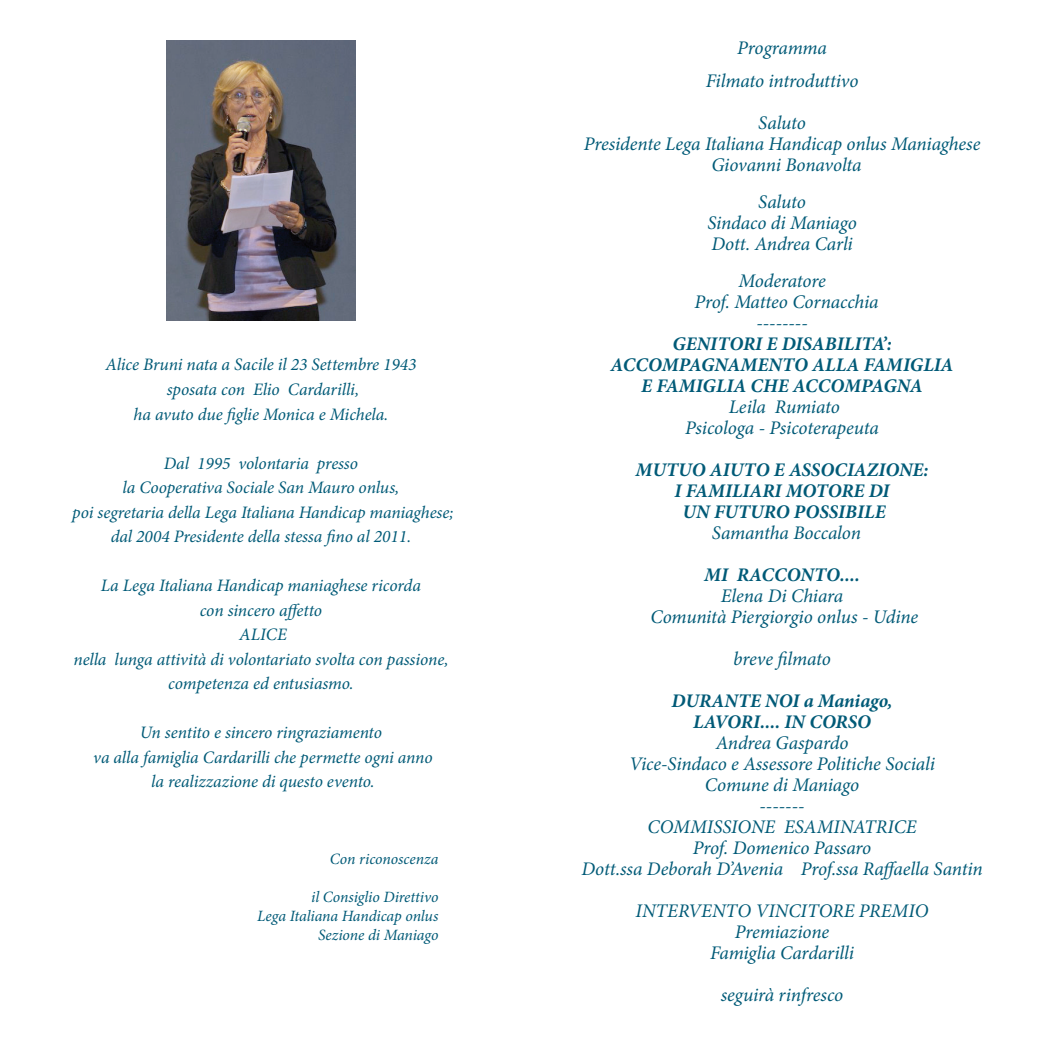
<style>
.page{position:relative;width:1042px;height:1042px;background:#fff}
.page>*{position:absolute;margin:0;border:0;box-sizing:border-box;transform-origin:0 0}
.t1{font:italic 19.25px/21px "Minion Pro";letter-spacing:-.01em;color:#005a77;text-align:center}
.t2{font:italic 700 19.25px/21px "Minion Pro";color:#005a77;text-align:center}
.t3{font:italic 17.5px/24.5px "Minion Pro";letter-spacing:-.005em;color:#005a77;text-align:center}
.t4{font:italic 15.75px/18.9px "Minion Pro";letter-spacing:-.005em;color:#005a77;text-align:right}
</style>
<div class="page">
<img style="left:166px;top:40px;width:190px;height:281px">
<p class="t3" style="left:105px;top:352px;width:312px">Alice Bruni nata a Sacile il 23 Settembre 1943 sposata con Elio Cardarilli,<br>ha avuto due figlie Monica e Michela.</p>
<p class="t3" style="left:72px;top:450px;width:383px">Dal 1995 volontaria presso<br>la Cooperativa Sociale San Mauro onlus,<br>poi segretaria della Lega Italiana Handicap maniaghese; dal 2004 Presidente della stessa fino al 2011.</p>
<p class="t3" style="left:73px;top:573px;width:376px">La Lega Italiana Handicap maniaghese ricorda<br>con sincero affetto<br>ALICE<br>nella lunga attività di volontariato svolta con passione, competenza ed entusiasmo.</p>
<p class="t3" style="left:93px;top:720px;width:341px">Un sentito e sincero ringraziamento<br>va alla famiglia Cardarilli che permette ogni anno la realizzazione di questo evento.</p>
<p class="t4" style="left:330px;top:849px;width:110px">Con riconoscenza</p>
<p class="t4" style="left:257px;top:887px;width:183px">il Consiglio Direttivo<br>Lega Italiana Handicap onlus<br>Sezione di Maniago</p>
<p class="t1" style="left:705px;top:31px;width:154px;line-height:33.2px">Programma<br>Filmato introduttivo</p>
<p class="t1" style="left:584px;top:113px;width:398px">Saluto<br>Presidente Lega Italiana Handicap onlus Maniaghese<br>Giovanni Bonavolta</p>
<p class="t1" style="left:707px;top:191px;width:151px">Saluto<br>Sindaco di Maniago<br>Dott. Andrea Carli</p>
<p class="t1" style="left:694px;top:270px;width:186px">Moderatore<br>Prof. Matteo Cornacchia --------</p>
<p class="t2" style="left:610px;top:333px;width:344px">GENITORI E DISABILITA’:<br>ACCOMPAGNAMENTO ALLA FAMIGLIA<br>E FAMIGLIA CHE ACCOMPAGNA</p>
<p class="t1" style="left:685px;top:396px;width:195px">Leila Rumiato<br>Psicologa - Psicoterapeuta</p>
<p class="t2" style="left:635px;top:459px;width:294px">MUTUO AIUTO E ASSOCIAZIONE:<br>I FAMILIARI MOTORE DI<br>UN FUTURO POSSIBILE</p>
<p class="t1" style="left:711px;top:522px;width:151px">Samantha Boccalon</p>
<p class="t2" style="left:704px;top:564px;width:157px">MI RACCONTO....</p>
<p class="t1" style="left:650px;top:585px;width:269px">Elena Di Chiara<br>Comunità Piergiorgio onlus - Udine</p>
<p class="t1" style="left:733px;top:648px;width:99px">breve filmato</p>
<p class="t2" style="left:671px;top:690px;width:223px">DURANTE NOI a Maniago,<br>LAVORI.... IN CORSO</p>
<p class="t1" style="left:581px;top:732px;width:403px">Andrea Gaspardo<br>Vice-Sindaco e Assessore Politiche Sociali<br>Comune di Maniago<br>-------<br>COMMISSIONE ESAMINATRICE<br>Prof. Domenico Passaro<br>Dott.ssa Deborah D’Avenia Prof.ssa Raffaella Santin</p>
<p class="t1" style="left:635px;top:900px;width:294px">INTERVENTO VINCITORE PREMIO<br>Premiazione<br>Famiglia Cardarilli</p>
<p class="t1" style="left:720px;top:984px;width:124px">seguirà rinfresco</p>
</div>
